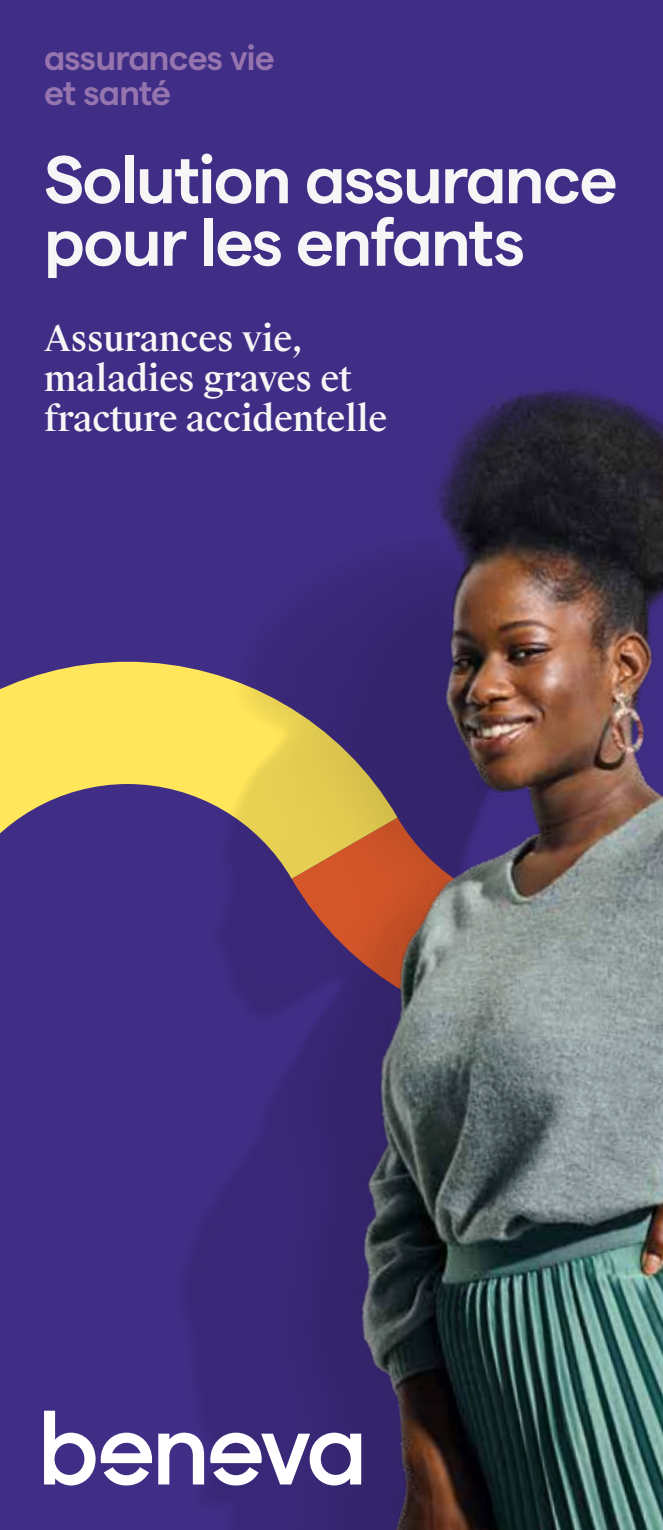
<style>
.page{position:relative;width:663px;height:1530px;background:#402d85}
.page>*{position:absolute;margin:0;border:0;box-sizing:border-box;transform-origin:0 0}
.t1{font:600 67.5px/62.5px "Matter";letter-spacing:-.025em;color:#f6f6f6}
.t2{font:500 35px/40px "Suisse Works";letter-spacing:-.01em;color:#f6f6f6}
.t3{font:600 35px/35px "Matter";letter-spacing:-.02em;color:#9675af}
</style>
<div class="page">
<img style="left:0;top:389px;width:663px;height:1141px">
<svg style="left:210px;top:1433px;width:151px;height:53px"></svg>
<svg style="left:158px;top:1433px;width:46px;height:51px"></svg>
<svg style="left:44px;top:1411px;width:108px;height:75px"></svg>
<p class="t3" style="left:44px;top:37px;width:232px">assurances vie et santé</p>
<h1 class="t1" style="left:44px;top:142px;width:575px">Solution assurance pour les enfants</h1>
<p class="t2" style="left:44px;top:319px;width:345px">Assurances vie, maladies graves et fracture accidentelle</p>
</div>
